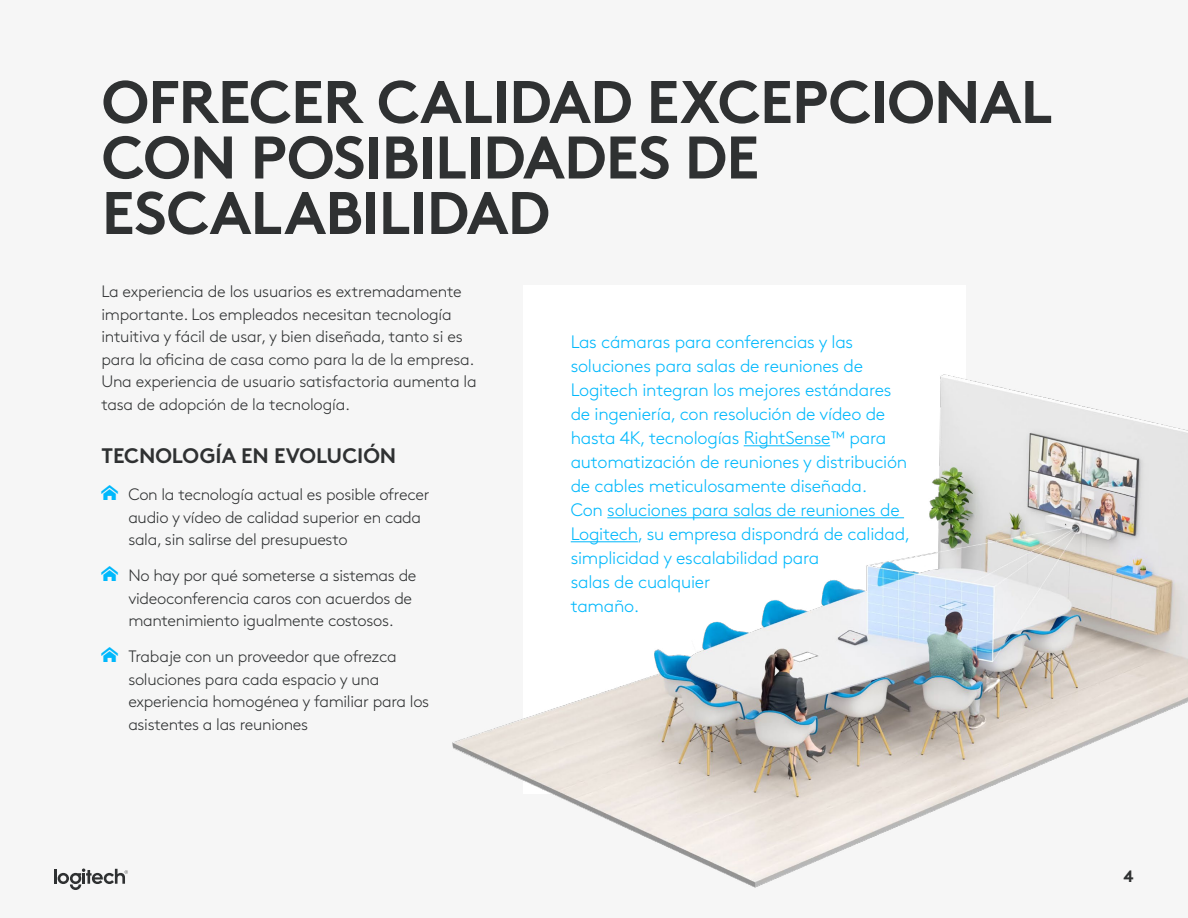
<style>
.page{position:relative;width:1188px;height:918px;background:#f6f6f6}
.page>*{position:absolute;margin:0;border:0;box-sizing:border-box;transform-origin:0 0}
.t1{font:700 60px/55.5px "Brown Pro";letter-spacing:-.015em;color:#2f3132}
.t2{font:700 21px "Brown Pro";letter-spacing:-.005em;color:#2f3132}
.t3{font:300 18px/24px "Brown Pro";letter-spacing:-.015em;color:#00b8fc}
.t4{font:300 16.5px/22.5px "Brown Pro";letter-spacing:-.02em;color:#2f3132}
.t5{font:700 16.5px "Brown Pro";color:#2f3132}
</style>
<div class="page">
<div style="left:523px;top:285px;width:443px;height:509px;background:#fff"></div>
<img style="left:452px;top:374px;width:736px;height:514px">
<hr style="left:744px;top:445px;width:86px;height:1px;background:#00b8fc">
<hr style="left:607px;top:517px;width:297px;height:1px;background:#00b8fc">
<hr style="left:571px;top:541px;width:67px;height:1px;background:#00b8fc">
<hr style="left:54px;top:869px;width:3px;height:15px;background:#2f3132">
<svg style="left:58px;top:868px;width:70px;height:22px"></svg>
<h1 class="t1" style="left:102px;top:68px;width:952px">OFRECER CALIDAD EXCEPCIONAL<br>CON POSIBILIDADES DE<br>ESCALABILIDAD</h1>
<p class="t4" style="left:101px;top:279px;width:377px">La experiencia de los usuarios es extremadamente importante. Los empleados necesitan tecnología intuitiva y fácil de usar, y bien diseñada, tanto si es para la oficina de casa como para la de la empresa.<br>Una experiencia de usuario satisfactoria aumenta la tasa de adopción de la tecnología.</p>
<p class="t2" style="left:101px;top:438px;width:296px">TECNOLOGÍA EN EVOLUCIÓN</p>
<p class="t4" style="left:128px;top:482px;width:303px">Con la tecnología actual es posible ofrecer audio y vídeo de calidad superior en cada sala, sin salirse del presupuesto</p>
<p class="t4" style="left:128px;top:563px;width:290px">No hay por qué someterse a sistemas de videoconferencia caros con acuerdos de mantenimiento igualmente costosos.</p>
<p class="t4" style="left:128px;top:644px;width:302px">Trabaje con un proveedor que ofrezca soluciones para cada espacio y una experiencia homogénea y familiar para los asistentes a las reuniones</p>
<p class="t3" style="left:571px;top:328px;width:341px">Las cámaras para conferencias y las soluciones para salas de reuniones de Logitech integran los mejores estándares de ingeniería, con resolución de vídeo de hasta 4K, tecnologías RightSense™ para automatización de reuniones y distribución de cables meticulosamente diseñada.<br>Con soluciones para salas de reuniones de Logitech, su empresa dispondrá de calidad, simplicidad y escalabilidad para<br>salas de cualquier<br>tamaño.</p>
<p class="t5" style="left:1124px;top:863px;width:12px">4</p>
</div>
